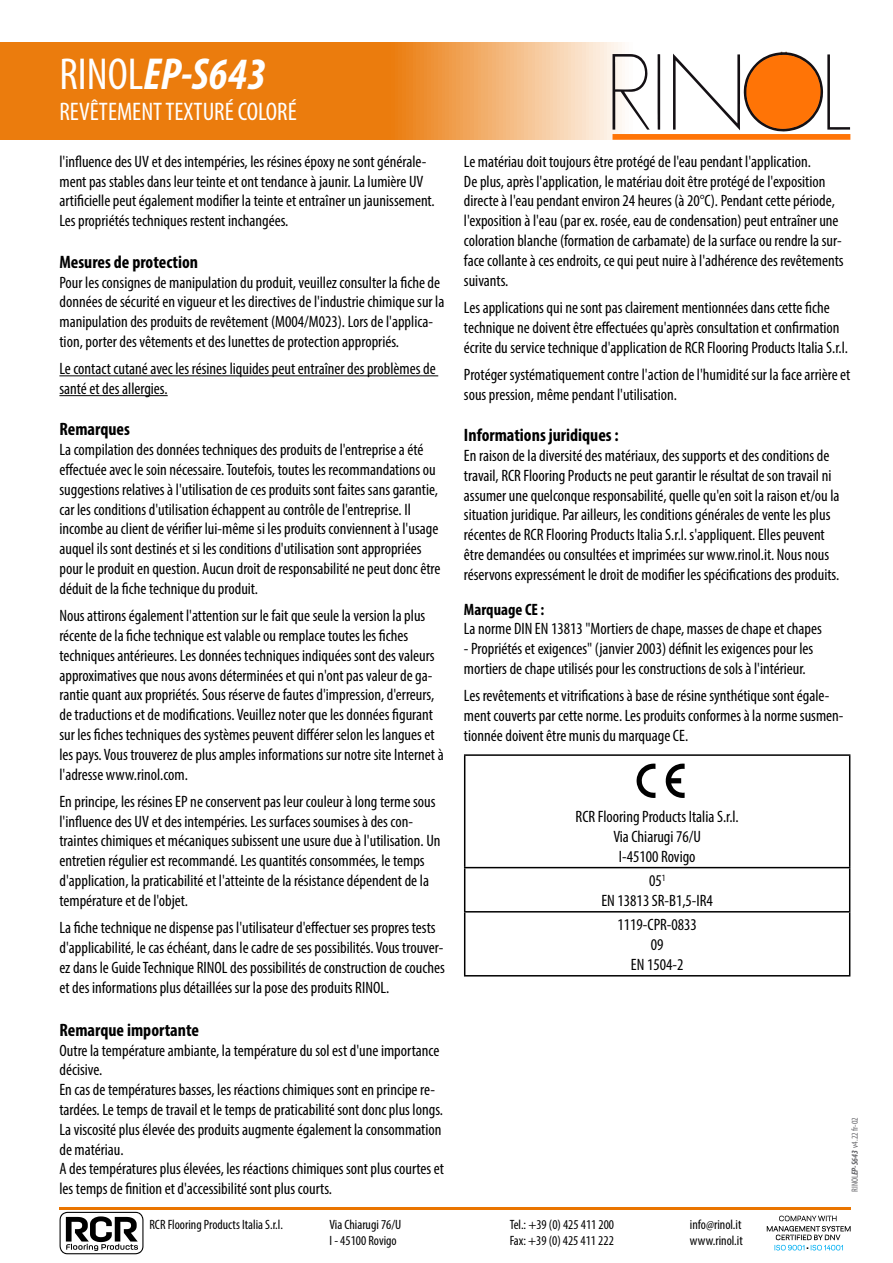
<style>
.page{position:relative;width:893px;height:1263px;background:#fff}
.page>*{position:absolute;margin:0;border:0;box-sizing:border-box;transform-origin:0 0}
.t1{font:italic 700 condensed 45px "Myriad Pro";color:#fff}
.t2{font:condensed 25.5px "Myriad Pro";color:#fff}
.t3{font:700 condensed 18px "Myriad Pro";color:#000}
.t4{font:condensed 16.5px/19.8px "Myriad Pro";color:#000}
.t5{font:700 condensed 16.5px "Myriad Pro";color:#000}
.t6{font:condensed 13.5px/16.2px "Myriad Pro";color:#000}
.t7{font:condensed 9px "Myriad Pro";color:#67676b}
.s1{font-weight:400;font-style:normal}
.s2{font-weight:700;font-style:italic}
</style>
<div class="page">
<hr style="left:59px;top:375px;width:379px;height:1px;background:#000">
<hr style="left:59px;top:395px;width:109px;height:1px;background:#000">
<hr style="left:464px;top:754px;width:386px;height:2px;background:#000">
<hr style="left:464px;top:756px;width:1px;height:111px;background:#000">
<hr style="left:849px;top:756px;width:1px;height:111px;background:#000">
<hr style="left:464px;top:867px;width:386px;height:1px;background:#000">
<hr style="left:464px;top:868px;width:1px;height:43px;background:#000">
<hr style="left:849px;top:868px;width:1px;height:43px;background:#000">
<hr style="left:464px;top:911px;width:386px;height:1px;background:#000">
<hr style="left:464px;top:912px;width:1px;height:63px;background:#000">
<hr style="left:849px;top:912px;width:1px;height:63px;background:#000">
<hr style="left:464px;top:975px;width:386px;height:1px;background:#000">
<svg style="left:637px;top:764px;width:18px;height:34px"></svg>
<svg style="left:665px;top:764px;width:20px;height:34px"></svg>
<hr style="left:59px;top:1207px;width:791px;height:2px;background:#ea7500">
<svg style="left:0;top:42px;width:851px;height:98px;background:#ef9943"></svg>
<svg style="left:612px;top:54px;width:38px;height:76px"></svg>
<svg style="left:657px;top:54px;width:3px;height:76px"></svg>
<svg style="left:673px;top:52px;width:177px;height:80px"></svg>
<div style="left:612px;top:134px;width:238px;height:6px;background:#ff7406"></div>
<svg style="left:60px;top:1212px;width:83px;height:42px"></svg>
<svg style="left:767px;top:1215px;width:84px;height:36px"></svg>
<h1 class="t1" style="left:60px;top:46px;width:208px"><span class="s1">RINOL</span>EP-S643</h1>
<h2 class="t2" style="left:60px;top:96px;width:239px">REVÊTEMENT TEXTURÉ COLORÉ</h2>
<p class="t4" style="left:59px;top:151px;width:377px">l'influence des UV et des intempéries, les résines époxy ne sont générale&shy;ment pas stables dans leur teinte et ont tendance à jaunir. La lumière UV artificielle peut également modifier la teinte et entraîner un jaunissement.<br>Les propriétés techniques restent inchangées.</p>
<p class="t3" style="left:59px;top:250px;width:140px">Mesures de protection</p>
<p class="t4" style="left:59px;top:272px;width:386px">Pour les consignes de manipulation du produit, veuillez consulter la fiche de données de sécurité en vigueur et les directives de l'industrie chimique sur la manipulation des produits de revêtement (M004/M023). Lors de l'applica&shy;tion, porter des vêtements et des lunettes de protection appropriés.</p>
<p class="t4" style="left:59px;top:359px;width:378px">Le contact cutané avec les résines liquides peut entraîner des problèmes de santé et des allergies.</p>
<p class="t3" style="left:59px;top:418px;width:72px">Remarques</p>
<p class="t4" style="left:59px;top:440px;width:382px">La compilation des données techniques des produits de l'entreprise a été effectuée avec le soin nécessaire. Toutefois, toutes les recommandations ou suggestions relatives à l'utilisation de ces produits sont faites sans garantie, car les conditions d'utilisation échappent au contrôle de l'entreprise. Il incombe au client de vérifier lui-même si les produits conviennent à l'usage auquel ils sont destinés et si les conditions d'utilisation sont appropriées pour le produit en question. Aucun droit de responsabilité ne peut donc être déduit de la fiche technique du produit.</p>
<p class="t4" style="left:59px;top:606px;width:386px">Nous attirons également l'attention sur le fait que seule la version la plus récente de la fiche technique est valable ou remplace toutes les fiches techniques antérieures. Les données techniques indiquées sont des valeurs approximatives que nous avons déterminées et qui n'ont pas valeur de ga&shy;rantie quant aux propriétés. Sous réserve de fautes d'impression, d'erreurs, de traductions et de modifications. Veuillez noter que les données figurant sur les fiches techniques des systèmes peuvent différer selon les langues et les pays. Vous trouverez de plus amples informations sur notre site Internet à l'adresse www.rinol.com.</p>
<p class="t4" style="left:59px;top:791px;width:383px">En principe, les résines EP ne conservent pas leur couleur à long terme sous l'influence des UV et des intempéries. Les surfaces soumises à des con&shy;traintes chimiques et mécaniques subissent une usure due à l'utilisation. Un entretien régulier est recommandé. Les quantités consommées, le temps d'application, la praticabilité et l'atteinte de la résistance dépendent de la température et de l'objet.</p>
<p class="t4" style="left:59px;top:918px;width:387px">La fiche technique ne dispense pas l'utilisateur d'effectuer ses propres tests d'applicabilité, le cas échéant, dans le cadre de ses possibilités. Vous trouver&shy;ez dans le Guide Technique RINOL des possibilités de construction de couches et des informations plus détaillées sur la pose des produits RINOL.</p>
<p class="t3" style="left:59px;top:1018px;width:141px">Remarque importante</p>
<p class="t4" style="left:59px;top:1040px;width:386px">Outre la température ambiante, la température du sol est d'une importance décisive.<br>En cas de températures basses, les réactions chimiques sont en principe re&shy;tardées. Le temps de travail et le temps de praticabilité sont donc plus longs.<br>La viscosité plus élevée des produits augmente également la consommation de matériau.<br>A des températures plus élevées, les réactions chimiques sont plus courtes et les temps de finition et d'accessibilité sont plus courts.</p>
<p class="t4" style="left:464px;top:151px;width:381px">Le matériau doit toujours être protégé de l'eau pendant l'application.<br>De plus, après l'application, le matériau doit être protégé de l'exposition directe à l'eau pendant environ 24 heures (à 20°C). Pendant cette période, l'exposition à l'eau (par ex. rosée, eau de condensation) peut entraîner une coloration blanche (formation de carbamate) de la surface ou rendre la sur&shy;face collante à ces endroits, ce qui peut nuire à l'adhérence des revêtements suivants.</p>
<p class="t4" style="left:464px;top:297px;width:385px">Les applications qui ne sont pas clairement mentionnées dans cette fiche technique ne doivent être effectuées qu'après consultation et confirmation écrite du service technique d'application de RCR Flooring Products Italia S.r.l.</p>
<p class="t4" style="left:464px;top:364px;width:388px">Protéger systématiquement contre l'action de l'humidité sur la face arrière et sous pression, même pendant l'utilisation.</p>
<p class="t3" style="left:464px;top:424px;width:156px">Informations juridiques :</p>
<p class="t4" style="left:464px;top:445px;width:377px">En raison de la diversité des matériaux, des supports et des conditions de travail, RCR Flooring Products ne peut garantir le résultat de son travail ni assumer une quelconque responsabilité, quelle qu'en soit la raison et/ou la situation juridique. Par ailleurs, les conditions générales de vente les plus récentes de RCR Flooring Products Italia S.r.l. s'appliquent. Elles peuvent être demandées ou consultées et imprimées sur www.rinol.it. Nous nous réservons expressément le droit de modifier les spécifications des produits.</p>
<p class="t5" style="left:464px;top:599px;width:82px">Marquage CE :</p>
<p class="t4" style="left:464px;top:619px;width:359px">La norme DIN EN 13813 "Mortiers de chape, masses de chape et chapes</p>
<p class="t4" style="left:464px;top:639px;width:351px">- Propriétés et exigences" (janvier 2003) définit les exigences pour les mortiers de chape utilisés pour les constructions de sols à l'intérieur.</p>
<p class="t4" style="left:464px;top:686px;width:381px">Les revêtements et vitrifications à base de résine synthétique sont égale&shy;ment couverts par cette norme. Les produits conformes à la norme susmen&shy;tionnée doivent être munis du marquage CE.</p>
<p class="t4" style="left:576px;top:806px;width:165px;text-align:center">RCR Flooring Products Italia S.r.l.<br>Via Chiarugi 76/U<br>I-45100 Rovigo</p>
<p class="t4" style="left:601px;top:870px;width:113px;text-align:center">05<sup>1<br></sup>EN 13813 SR-B1,5-IR4</p>
<p class="t4" style="left:617px;top:915px;width:81px;text-align:center">1119-CPR-0833<br>09<br>EN 1504-2</p>
<p class="t7" style="left:849px;top:1192px;width:76px;rotate:-90deg">RINOL<span class="s2">EP-S643</span> v4.22 fr-02</p>
<p class="t6" style="left:149px;top:1216px;width:135px">RCR Flooring Products Italia S.r.l.</p>
<p class="t6" style="left:330px;top:1216px;width:73px">Via Chiarugi 76/U<br>I - 45100 Rovigo</p>
<p class="t6" style="left:510px;top:1216px;width:106px">Tel.: +39 (0) 425 411 200<br>Fax: +39 (0) 425 411 222</p>
<p class="t6" style="left:690px;top:1216px;width:54px">info@rinol.it www.rinol.it</p>
</div>
